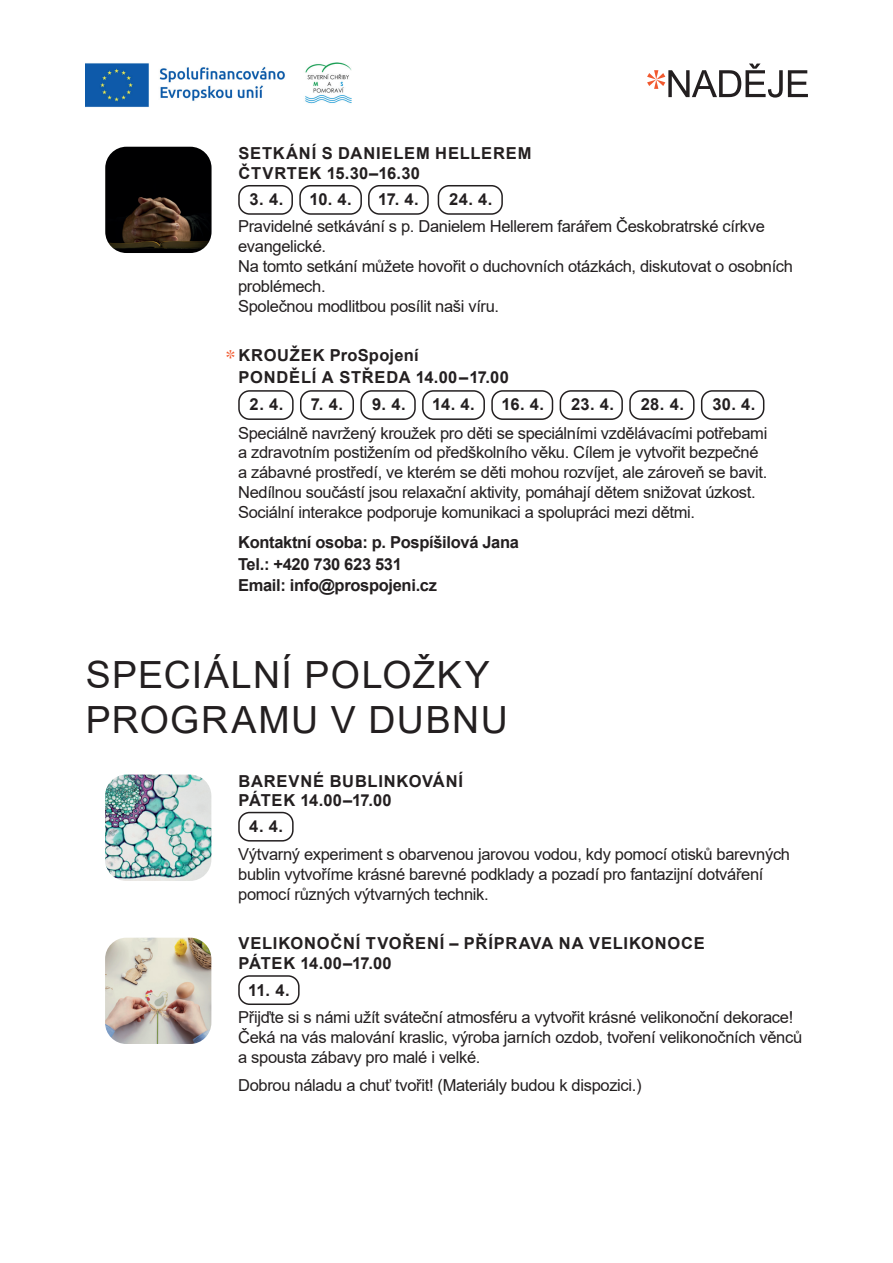
<style>
.page{position:relative;width:893px;height:1263px;background:#fff}
.page>*{position:absolute;margin:0;border:0;box-sizing:border-box;transform-origin:0 0}
.t1{font:37.5px/45px "Arial";letter-spacing:.04em;color:#231f20}
.t2{font:16.5px/19.8px "Arial";letter-spacing:-.02em;color:#231f20}
.t3{font:700 16.5px/21.8px "Arial";letter-spacing:.02em;color:#231f20}
.t4{font:700 16.5px/19.8px "Arial";letter-spacing:.045em;color:#231f20}
.t5{font:700 16.5px/21.8px "Arial";letter-spacing:-.02em;color:#231f20}
.t6{font:700 16.5px/19.8px "Arial";letter-spacing:.05em;color:#231f20}
.s1{font-family:"Nadeje";font-weight:400;color:#f1592f}
</style>
<div class="page">
<img style="left:85px;top:63px;width:267px;height:44px">
<svg style="left:647px;top:64px;width:161px;height:34px"></svg>
<img style="left:105px;top:774px;width:106px;height:107px">
<img style="left:105px;top:938px;width:106px;height:106px">
<div style="left:238px;top:185px;width:55px;height:30px;border:2px solid #231f20;border-radius:11px"></div>
<div style="left:299px;top:185px;width:63px;height:30px;border:2px solid #231f20;border-radius:11px"></div>
<div style="left:368px;top:185px;width:61px;height:30px;border:2px solid #231f20;border-radius:11px"></div>
<div style="left:438px;top:185px;width:65px;height:30px;border:2px solid #231f20;border-radius:11px"></div>
<div style="left:238px;top:390px;width:56px;height:30px;border:2px solid #231f20;border-radius:11px"></div>
<div style="left:300px;top:390px;width:54px;height:30px;border:2px solid #231f20;border-radius:11px"></div>
<div style="left:360px;top:390px;width:56px;height:30px;border:2px solid #231f20;border-radius:11px"></div>
<div style="left:422px;top:390px;width:63px;height:30px;border:2px solid #231f20;border-radius:11px"></div>
<div style="left:491px;top:390px;width:62px;height:30px;border:2px solid #231f20;border-radius:11px"></div>
<div style="left:560px;top:390px;width:63px;height:30px;border:2px solid #231f20;border-radius:11px"></div>
<div style="left:629px;top:390px;width:65px;height:30px;border:2px solid #231f20;border-radius:11px"></div>
<div style="left:701px;top:390px;width:63px;height:30px;border:2px solid #231f20;border-radius:11px"></div>
<img style="left:105px;top:147px;width:107px;height:106px">
<div style="left:238px;top:812px;width:56px;height:29px;border:2px solid #231f20;border-radius:11px"></div>
<div style="left:238px;top:975px;width:62px;height:30px;border:2px solid #231f20;border-radius:11px"></div>
<p class="t6" style="left:238px;top:143px;width:294px">SETKÁNÍ S DANIELEM HELLEREM<br>ČTVRTEK 15.30–16.30</p>
<p class="t2" style="left:238px;top:217px;width:556px">Pravidelné setkávání s p. Danielem Hellerem farářem Českobratrské církve evangelické.<br>Na tomto setkání můžete hovořit o duchovních otázkách, diskutovat o osobních problémech.<br>Společnou modlitbou posílit naši víru.</p>
<p class="t3" style="left:238px;top:345px;width:272px;text-indent:-12px"><span class="s1">*</span> KROUŽEK ProSpojení<br>PONDĚLÍ A STŘEDA 14.00 – 17.00</p>
<p class="t3" style="left:250px;top:189px;width:35px">3. 4.</p>
<p class="t3" style="left:309px;top:189px;width:44px">10. 4.</p>
<p class="t3" style="left:378px;top:189px;width:42px">17. 4.</p>
<p class="t3" style="left:449px;top:189px;width:45px">24. 4.</p>
<p class="t3" style="left:250px;top:394px;width:35px">2. 4.</p>
<p class="t3" style="left:311px;top:394px;width:34px">7. 4.</p>
<p class="t3" style="left:372px;top:394px;width:35px">9. 4.</p>
<p class="t3" style="left:432px;top:394px;width:44px">14. 4.</p>
<p class="t3" style="left:501px;top:394px;width:44px">16. 4.</p>
<p class="t3" style="left:571px;top:394px;width:45px">23. 4.</p>
<p class="t3" style="left:641px;top:394px;width:45px">28. 4.</p>
<p class="t3" style="left:712px;top:394px;width:45px">30. 4.</p>
<p class="t2" style="left:238px;top:423px;width:531px">Speciálně navržený kroužek pro děti se speciálními vzdělávacími potřebami a zdravotním postižením od předškolního věku. Cílem je vytvořit bezpečné a zábavné prostředí, ve kterém se děti mohou rozvíjet, ale zároveň se bavit.<br>Nedílnou součástí jsou relaxační aktivity, pomáhají dětem snižovat úzkost.<br>Sociální interakce podporuje komunikaci a spolupráci mezi dětmi.</p>
<p class="t5" style="left:238px;top:531px;width:282px">Kontaktní osoba: p. Pospíšilová Jana<br>Tel.: +420 730 623 531<br>Email: info@prospojeni.cz</p>
<h1 class="t1" style="left:86px;top:652px;width:424px">SPECIÁLNÍ POLOŽKY<br>PROGRAMU V DUBNU</h1>
<p class="t4" style="left:239px;top:771px;width:226px">BAREVNÉ BUBLINKOVÁNÍ<br>PÁTEK 14.00–17.00</p>
<p class="t3" style="left:249px;top:816px;width:35px">4. 4.</p>
<p class="t2" style="left:238px;top:844px;width:553px">Výtvarný experiment s obarvenou jarovou vodou, kdy pomocí otisků barevných bublin vytvoříme krásné barevné podklady a pozadí pro fantazijní dotváření pomocí různých výtvarných technik.</p>
<p class="t4" style="left:239px;top:934px;width:468px">VELIKONOČNÍ TVOŘENÍ – PŘÍPRAVA NA VELIKONOCE<br>PÁTEK 14.00–17.00</p>
<p class="t3" style="left:248px;top:979px;width:43px">11. 4.</p>
<p class="t2" style="left:238px;top:1007px;width:565px">Přijďte si s námi užít sváteční atmosféru a vytvořit krásné velikonoční dekorace!<br>Čeká na vás malování kraslic, výroba jarních ozdob, tvoření velikonočních věnců a spousta zábavy pro malé i velké.</p>
<p class="t2" style="left:238px;top:1075px;width:405px">Dobrou náladu a chuť tvořit! (Materiály budou k dispozici.)</p>
</div>
